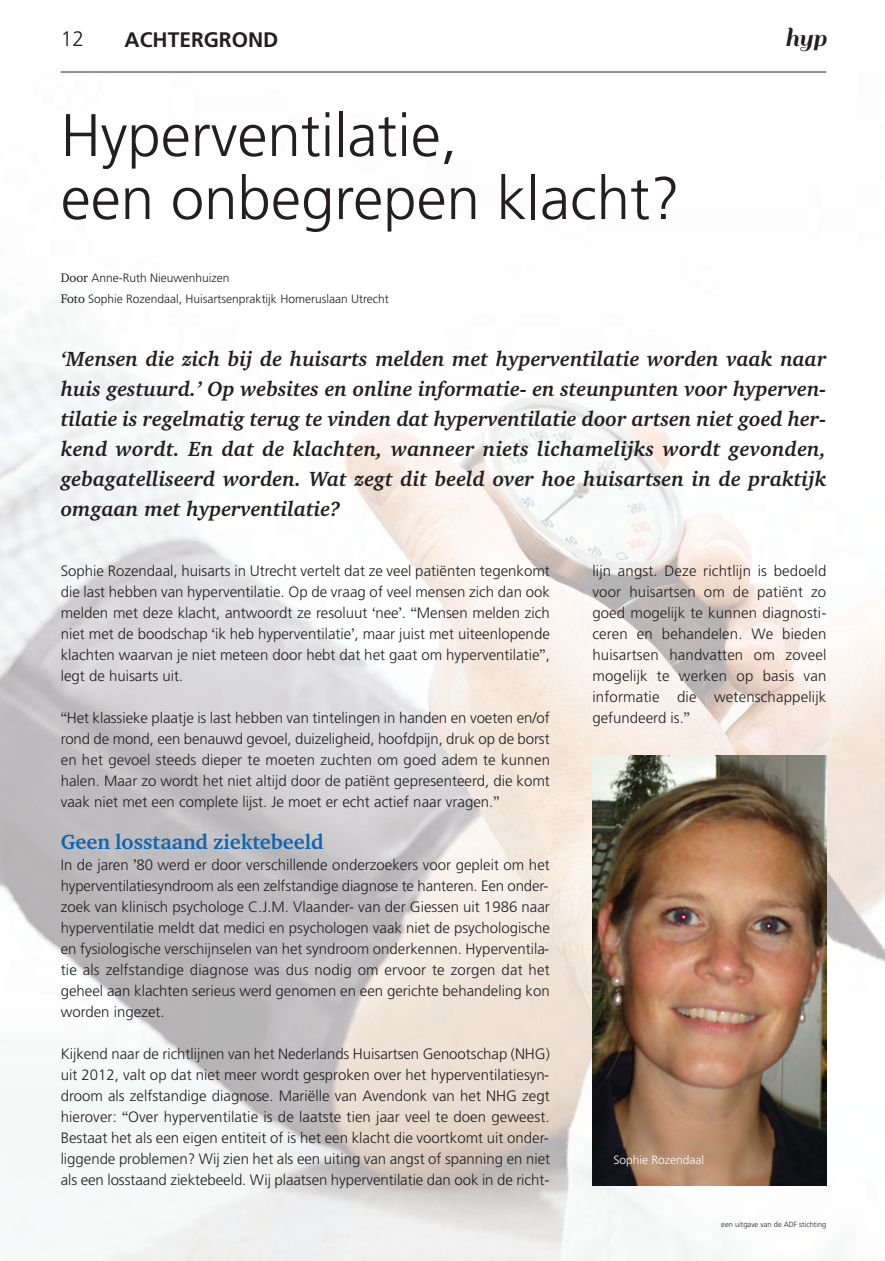
<style>
.page{position:relative;width:885px;height:1261px;background:#fff}
.page>*{position:absolute;margin:0;border:0;box-sizing:border-box;transform-origin:0 0}
.t1{font:300 60px/63px "Frutiger";color:#231f20}
.t2{font:28.5px "Sail";color:#231f20}
.t3{font:italic 700 21px/30px "Charter";color:#231f20;text-align:justify}
.t4{font:700 21px "Charter ITC";color:#0e66b2}
.t5{font:700 21px "Frutiger CE";color:#231f20}
.t6{font:300 21px "Frutiger";color:#231f20}
.t7{font:300 15px/21px "Frutiger";color:#231f20;text-align:justify}
.t8{font:300 12px/21px "Frutiger";color:#231f20}
.t9{font:300 12px "Frutiger";color:#fff}
.t10{font:300 7.5px "Frutiger";color:#231f20}
.s1{font-family:"Charter ITC";font-weight:400;font-size:12.75px}
.s2{font-family:"Charter ITC";font-weight:400}
</style>
<div class="page">
<img style="left:0;top:72px;width:885px;height:1189px">
<hr style="left:61px;top:72px;width:765px;height:1px;background:#231f20">
<img style="left:592px;top:756px;width:234px;height:429px">
<h3 class="t6" style="left:61px;top:30px;width:25px">12</h3>
<h3 class="t5" style="left:124px;top:31px;width:155px">ACHTERGROND</h3>
<h1 class="t1" style="left:61px;top:108px;width:621px">Hyperventilatie,<br>een onbegrepen klacht?</h1>
<p class="t8" style="left:61px;top:268px;width:329px"><span class="s1">Door</span> Anne-Ruth Nieuwenhuizen<br><span class="s1">Foto</span> Sophie Rozendaal, Huisartsenpraktijk Homeruslaan Utrecht</p>
<h2 class="t2" style="left:785px;top:21px;width:43px">hyp</h2>
<p class="t3" style="left:61px;top:343px;width:767px">‘Mensen die zich bij de huisarts melden met hyperventilatie worden vaak naar huis gestuurd.’ Op websites en online informatie- en steunpunten voor hyperven&shy;tilatie is regelmatig terug te vinden dat hyperventilatie door artsen niet goed her&shy;kend wordt. En dat de klachten, wanneer niets lichamelijks wordt gevonden, gebagatelliseerd worden. Wat zegt dit beeld over hoe huisartsen in de praktijk omgaan met hyperventilatie?</p>
<p class="t7" style="left:61px;top:561px;width:491px">Sophie Rozendaal, huisarts in Utrecht vertelt dat ze veel patiënten tegenkomt die last hebben van hyperventilatie. Op de vraag of veel mensen zich dan ook melden met deze klacht, antwoordt ze resoluut <span class="s2">‘</span>nee<span class="s2">’</span>. <span class="s2">“</span>Mensen melden zich niet met de boodschap <span class="s2">‘</span>ik heb hyperventilatie<span class="s2">’</span>, maar juist met uiteenlopende klachten waarvan je niet meteen door hebt dat het gaat om hyperventilatie<span class="s2">”</span>, legt de huisarts uit.</p>
<p class="t7" style="left:61px;top:708px;width:491px"><span class="s2">“</span>Het klassieke plaatje is last hebben van tintelingen in handen en voeten en/of rond de mond, een benauwd gevoel, duizeligheid, hoofdpijn, druk op de borst en het gevoel steeds dieper te moeten zuchten om goed adem te kunnen halen. Maar zo wordt het niet altijd door de patiënt gepresenteerd, die komt vaak niet met een complete lijst. Je moet er echt actief naar vragen.<span class="s2">”</span></p>
<h3 class="t4" style="left:61px;top:829px;width:265px">Geen losstaand ziektebeeld</h3>
<p class="t7" style="left:61px;top:855px;width:490px">In de jaren <span class="s2">’</span>80 werd er door verschillende onderzoekers voor gepleit om het hyperventilatiesyndroom als een zelfstandige diagnose te hanteren. Een onder&shy;zoek van klinisch psychologe C.J.M. Vlaander- van der Giessen uit 1986 naar hyperventilatie meldt dat medici en psychologen vaak niet de psychologische en fysiologische verschijnselen van het syndroom onderkennen. Hyperventila&shy;tie als zelfstandige diagnose was dus nodig om ervoor te zorgen dat het geheel aan klachten serieus werd genomen en een gerichte behandeling kon worden ingezet.</p>
<p class="t7" style="left:61px;top:1044px;width:491px">Kijkend naar de richtlijnen van het Nederlands Huisartsen Genootschap (NHG) uit 2012, valt op dat niet meer wordt gesproken over het hyperventilatiesyn&shy;droom als zelfstandige diagnose. Mariëlle van Avendonk van het NHG zegt hierover: <span class="s2">“</span>Over hyperventilatie is de laatste tien jaar veel te doen geweest.<br>Bestaat het als een eigen entiteit of is het een klacht die voortkomt uit onder&shy;liggende problemen? Wij zien het als een uiting van angst of spanning en niet als een losstaand ziektebeeld. Wij plaatsen hyperventilatie dan ook in de richt-</p>
<p class="t7" style="left:592px;top:561px;width:235px">lijn angst. Deze richtlijn is bedoeld voor huisartsen om de patiënt zo goed mogelijk te kunnen diagnosti&shy;ceren en behandelen. We bieden huisartsen handvatten om zoveel mogelijk te werken op basis van informatie die wetenschappelijk gefundeerd is.<span class="s2">”</span></p>
<p class="t9" style="left:613px;top:1155px;width:92px">Sophie Rozendaal</p>
<p class="t10" style="left:721px;top:1221px;width:107px">een uitgave van de ADF stichting</p>
</div>
